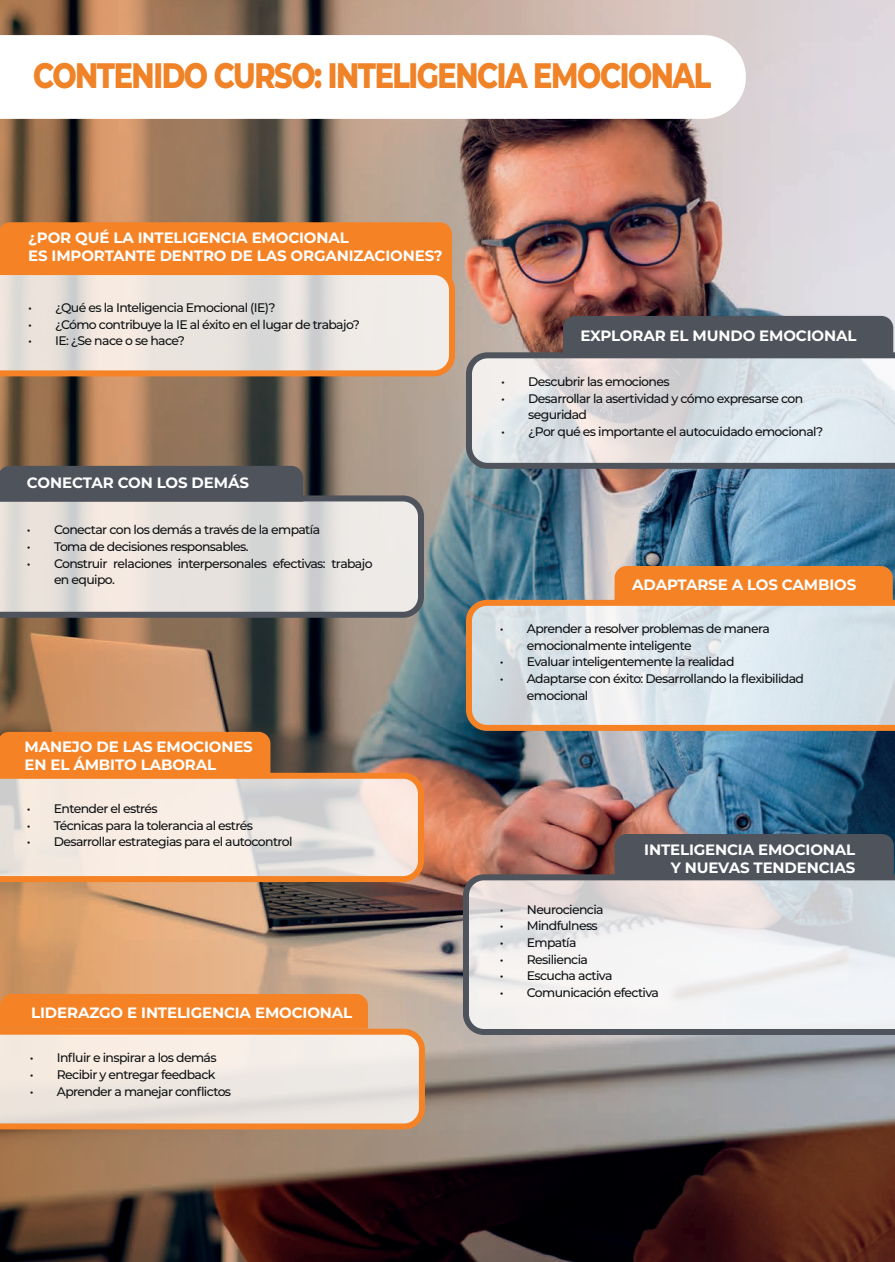
<style>
.page{position:relative;width:895px;height:1262px;background:#fff}
.page>*{position:absolute;margin:0;border:0;box-sizing:border-box;transform-origin:0 0}
.t1{font:800 35.4px "Montserrat";letter-spacing:-.05em;color:#f08227;scale:.81 1}
.t2{font:700 15px/18px "Montserrat";letter-spacing:-.01em;color:#fff}
.t3{font:500 12.45px/16.5px "Montserrat";letter-spacing:-.05em;color:#101315}
.t4{font:500 12.45px "Montserrat";letter-spacing:-.05em;color:#111415}
</style>
<div class="page">
<img style="left:0;top:0;width:893px;height:1262px">
<svg style="left:0;top:35px;width:746px;height:84px"></svg>
<svg style="left:0;top:492px;width:427px;height:129px;background:#d6d2ce"></svg>
<div style="left:0;top:466px;width:303px;height:36px;background:#4f535c"></div>
<svg style="left:463px;top:349px;width:432px;height:123px;background:#ced2d6"></svg>
<div style="left:563px;top:316px;width:330px;height:42px;background:#4f535c"></div>
<svg style="left:460px;top:871px;width:435px;height:167px"></svg>
<div style="left:614px;top:834px;width:279px;height:44px;background:#4f535c"></div>
<div style="left:0;top:222px;width:452px;height:44px;background:#f58326"></div>
<svg style="left:463px;top:597px;width:432px;height:137px;background:#d7d7d6"></svg>
<div style="left:614px;top:566px;width:278px;height:37px;background:#f58326"></div>
<svg style="left:0;top:770px;width:427px;height:115px;background:#c68150"></svg>
<svg style="left:0;top:732px;width:421px;height:149px;background:#e2bfa3"></svg>
<svg style="left:0;top:1026px;width:428px;height:106px;background:#cc8348"></svg>
<svg style="left:0;top:994px;width:421px;height:132px;background:#efc7a7"></svg>
<svg style="left:0;top:266px;width:458px;height:113px;background:#e7d2c0"></svg>
<h1 class="t1" style="left:33px;top:50px;width:838px">CONTENIDO CURSO: INTELIGENCIA EMOCIONAL</h1>
<p class="t2" style="left:28px;top:228px;width:416px">¿POR QUÉ LA INTELIGENCIA EMOCIONAL<br>ES IMPORTANTE DENTRO DE LAS ORGANIZACIONES?</p>
<p class="t4" style="left:28px;top:299px;width:249px">• ¿Qué es la Inteligencia Emocional (IE)?</p>
<p class="t4" style="left:28px;top:315px;width:333px">• ¿Cómo contribuye la IE al éxito en el lugar de trabajo?</p>
<p class="t4" style="left:28px;top:332px;width:158px">• IE: ¿Se nace o se hace?</p>
<p class="t2" style="left:27px;top:473px;width:223px">CONECTAR CON LOS DEMÁS</p>
<p class="t3" style="left:27px;top:521px;width:294px">• Conectar con los demás a través de la empatía</p>
<p class="t3" style="left:27px;top:538px;width:223px">• Toma de decisiones responsables.</p>
<p class="t3" style="left:54px;top:554px;width:320px;text-indent:-27px">• Construir relaciones interpersonales efectivas: trabajo en equipo.</p>
<p class="t2" style="left:25px;top:737px;width:230px">MANEJO DE LAS EMOCIONES<br>EN EL ÁMBITO LABORAL</p>
<p class="t3" style="left:27px;top:800px;width:132px">• Entender el estrés</p>
<p class="t3" style="left:27px;top:816px;width:228px">• Técnicas para la tolerancia al estrés</p>
<p class="t3" style="left:27px;top:833px;width:267px">• Desarrollar estrategias para el autocontrol</p>
<p class="t2" style="left:31px;top:1003px;width:322px">LIDERAZGO E INTELIGENCIA EMOCIONAL</p>
<p class="t3" style="left:30px;top:1049px;width:188px">• Influir e inspirar a los demás</p>
<p class="t3" style="left:30px;top:1066px;width:187px">• Recibir y entregar feedback</p>
<p class="t3" style="left:30px;top:1082px;width:203px">• Aprender a manejar conflictos</p>
<p class="t2" style="left:580px;top:326px;width:277px">EXPLORAR EL MUNDO EMOCIONAL</p>
<p class="t3" style="left:501px;top:373px;width:170px">• Descubrir las emociones</p>
<p class="t3" style="left:528px;top:389px;width:276px;text-indent:-27px">• Desarrollar la asertividad y cómo expresarse con seguridad</p>
<p class="t3" style="left:501px;top:423px;width:323px">• ¿Por qué es importante el autocuidado emocional?</p>
<p class="t2" style="left:632px;top:575px;width:225px">ADAPTARSE A LOS CAMBIOS</p>
<p class="t3" style="left:527px;top:620px;width:244px;text-indent:-27px">• Aprender a resolver problemas de manera emocionalmente inteligente</p>
<p class="t3" style="left:500px;top:653px;width:236px">• Evaluar inteligentemente la realidad</p>
<p class="t3" style="left:527px;top:670px;width:279px;text-indent:-27px">• Adaptarse con éxito: Desarrollando la flexibilidad emocional</p>
<p class="t2" style="left:644px;top:840px;width:212px;text-align:right">INTELIGENCIA EMOCIONAL<br>Y NUEVAS TENDENCIAS</p>
<p class="t3" style="left:500px;top:901px;width:105px">• Neurociencia</p>
<p class="t3" style="left:500px;top:917px;width:99px">• Mindfulness</p>
<p class="t3" style="left:500px;top:934px;width:78px">• Empatía</p>
<p class="t3" style="left:500px;top:950px;width:90px">• Resiliencia</p>
<p class="t3" style="left:500px;top:967px;width:114px">• Escucha activa</p>
<p class="t3" style="left:500px;top:983px;width:161px">• Comunicación efectiva</p>
</div>
